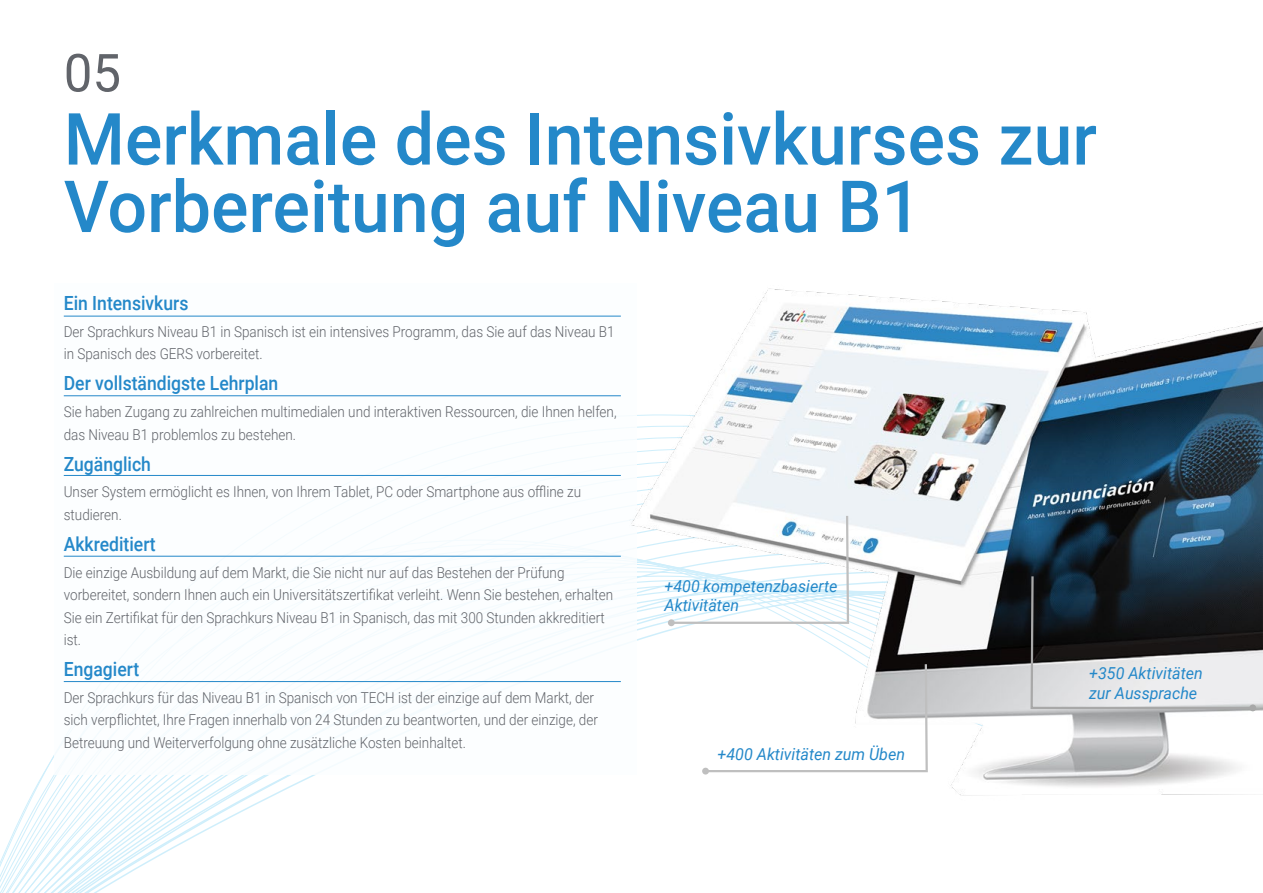
<style>
.page{position:relative;width:1263px;height:893px;background:#fff}
.page>*{position:absolute;margin:0;border:0;box-sizing:border-box;transform-origin:0 0}
.t1{font:500 72px/67.5px "Roboto";color:#2488c9}
.t2{font:52.5px "Roboto";color:#61646a}
.t3{font:500 19.5px "Roboto";color:#2488c9;scale:.9 1}
.t4{font:italic 16.5px/19.5px "Roboto";color:#2488c9}
.t5{font:300 15px/22.5px "Roboto";color:#61646a;scale:.9 1}
</style>
<div class="page">
<svg style="left:0;top:755px;width:316px;height:138px"></svg>
<div style="left:54px;top:283px;width:582px;height:491px;background:#fcfeff"></div>
<img style="left:594px;top:288px;width:669px;height:508px">
<hr style="left:64px;top:316px;width:557px;height:1px;background:#2488c9">
<hr style="left:64px;top:395px;width:557px;height:1px;background:#2488c9">
<hr style="left:64px;top:475px;width:557px;height:1px;background:#2488c9">
<hr style="left:64px;top:556px;width:557px;height:1px;background:#2488c9">
<hr style="left:64px;top:681px;width:557px;height:1px;background:#2488c9">
<svg style="left:703px;top:662px;width:226px;height:111px"></svg>
<div style="left:702px;top:768px;width:7px;height:6px;background:#bfbfbf;border-radius:50%"></div>
<svg style="left:668px;top:514px;width:182px;height:111px"></svg>
<div style="left:668px;top:619px;width:7px;height:7px;background:#bfbfbf;border-radius:50%"></div>
<svg style="left:1029px;top:574px;width:226px;height:136px;background:#65696d"></svg>
<div style="left:1249px;top:704px;width:7px;height:7px;background:#a8a8a8;border-radius:50%"></div>
<h2 class="t2" style="left:64px;top:36px;width:59px">05</h2>
<h1 class="t1" style="left:64px;top:103px;width:1035px">Merkmale des Intensivkurses zur<br>Vorbereitung auf Niveau B1</h1>
<h3 class="t3" style="left:64px;top:290px;width:140px">Ein Intensivkurs</h3>
<p class="t5" style="left:64px;top:320px;width:614px">Der Sprachkurs Niveau B1 in Spanisch ist ein intensives Programm, das Sie auf das Niveau B1 in Spanisch des GERS vorbereitet.</p>
<h3 class="t3" style="left:64px;top:370px;width:240px">Der vollständigste Lehrplan</h3>
<p class="t5" style="left:64px;top:400px;width:616px">Sie haben Zugang zu zahlreichen multimedialen und interaktiven Ressourcen, die Ihnen helfen, das Niveau B1 problemlos zu bestehen.</p>
<h3 class="t3" style="left:64px;top:450px;width:98px">Zugänglich</h3>
<p class="t5" style="left:64px;top:480px;width:576px">Unser System ermöglicht es Ihnen, von Ihrem Tablet, PC oder Smartphone aus offline zu studieren.</p>
<h3 class="t3" style="left:64px;top:530px;width:104px">Akkreditiert</h3>
<p class="t5" style="left:64px;top:561px;width:612px">Die einzige Ausbildung auf dem Markt, die Sie nicht nur auf das Bestehen der Prüfung vorbereitet, sondern Ihnen auch ein Universitätszertifikat verleiht. Wenn Sie bestehen, erhalten Sie ein Zertifikat für den Sprachkurs Niveau B1 in Spanisch, das mit 300 Stunden akkreditiert ist.</p>
<h3 class="t3" style="left:64px;top:656px;width:85px">Engagiert</h3>
<p class="t5" style="left:64px;top:686px;width:595px">Der Sprachkurs für das Niveau B1 in Spanisch von TECH ist der einzige auf dem Markt, der sich verpflichtet, Ihre Fragen innerhalb von 24 Stunden zu beantworten, und der einzige, der<br>Betreuung und Weiterverfolgung ohne zusätzliche Kosten beinhaltet.</p>
<p class="t4" style="left:665px;top:575px;width:174px">+400 kompetenzbasierte<br>Aktivitäten</p>
<p class="t4" style="left:718px;top:744px;width:189px">+400 Aktivitäten zum Üben</p>
<p class="t4" style="left:1089px;top:663px;width:115px">+350 Aktivitäten zur Aussprache</p>
</div>
